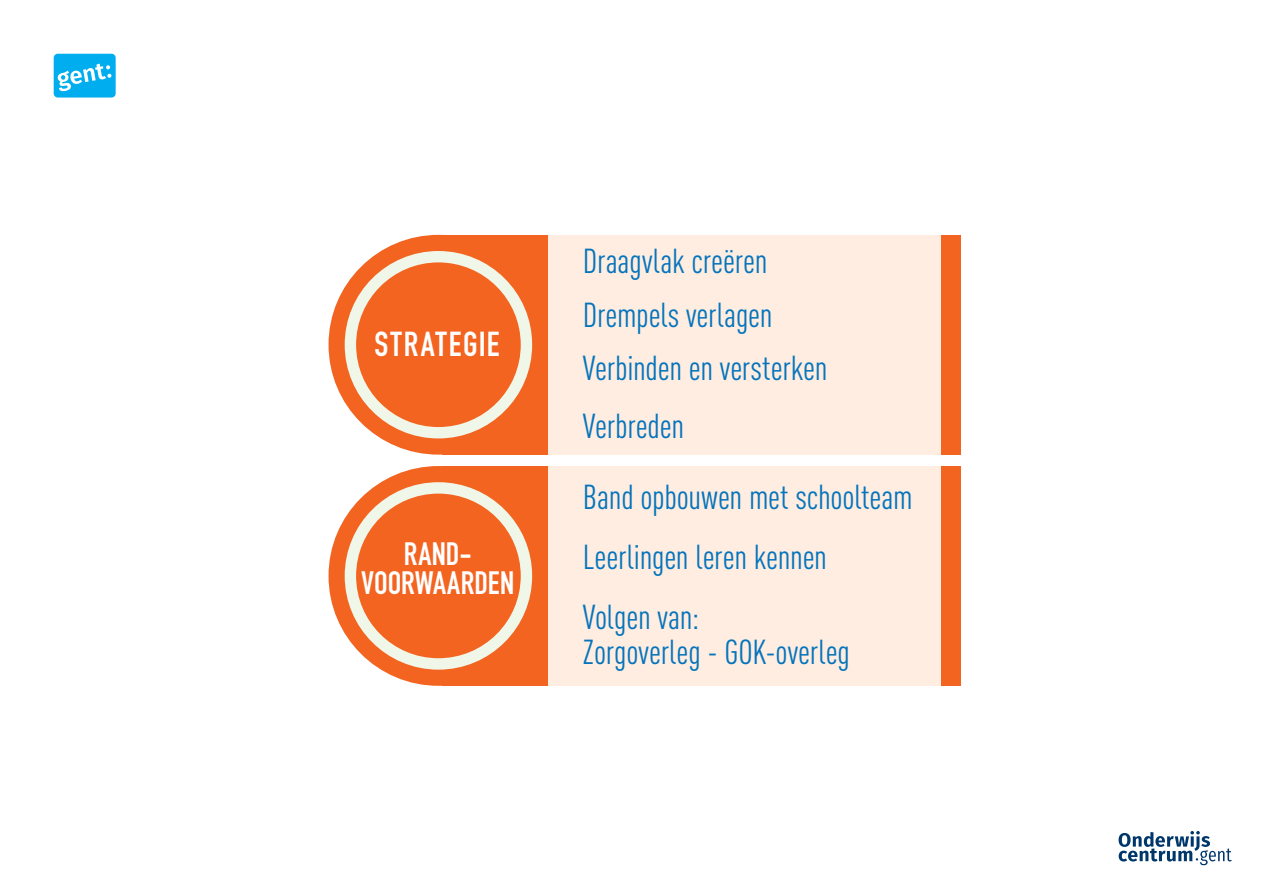
<style>
.page{position:relative;width:1263px;height:893px;background:#fff}
.page>*{position:absolute;margin:0;border:0;box-sizing:border-box;transform-origin:0 0}
.t1{font:34.2px/53.6px "DIN Cond";letter-spacing:-.005em;color:#0574bc}
.t2{font:700 34.2px "DIN Condensed";letter-spacing:.05em;color:#fff}
.t3{font:700 31.95px/29.7px "DIN Condensed";letter-spacing:.005em;color:#fff;text-align:center}
</style>
<div class="page">
<svg style="left:1118px;top:831px;width:114px;height:34px"></svg>
<div style="left:54px;top:54px;width:62px;height:44px;background:#00aeef;border-radius:4px"></div>
<svg style="left:57px;top:64px;width:55px;height:28px"></svg>
<div style="left:442px;top:235px;width:519px;height:220px;background:#f36421"></div>
<div style="left:442px;top:466px;width:519px;height:220px;background:#f36421"></div>
<div style="left:328px;top:235px;width:220px;height:220px;background:#f36421;border-radius:50%"></div>
<div style="left:328px;top:466px;width:220px;height:220px;background:#f36421;border-radius:50%"></div>
<div style="left:548px;top:235px;width:393px;height:220px;background:#feede0"></div>
<div style="left:548px;top:466px;width:393px;height:220px;background:#feede0"></div>
<div style="left:345px;top:251px;width:187px;height:187px;border:11px solid #f1f7e8;border-radius:50%"></div>
<div style="left:345px;top:482px;width:187px;height:188px;border:11px solid #f1f7e8;border-radius:50%"></div>
<p class="t2" style="left:374px;top:321px;width:126px">STRATEGIE</p>
<p class="t3" style="left:361px;top:538px;width:155px">RAND-<br>VOORWAARDEN</p>
<p class="t1" style="left:583px;top:234px;width:246px">Draagvlak creëren<br>Drempels verlagen<br>Verbinden en versterken</p>
<p class="t1" style="left:583px;top:391px;width:331px;line-height:70.8px">Verbreden<br>Band opbouwen met schoolteam</p>
<p class="t1" style="left:583px;top:527px;width:246px;line-height:60px">Leerlingen leren kennen<br>Volgen van:</p>
<p class="t1" style="left:583px;top:624px;width:269px">Zorgoverleg - GOK-overleg</p>
</div>
